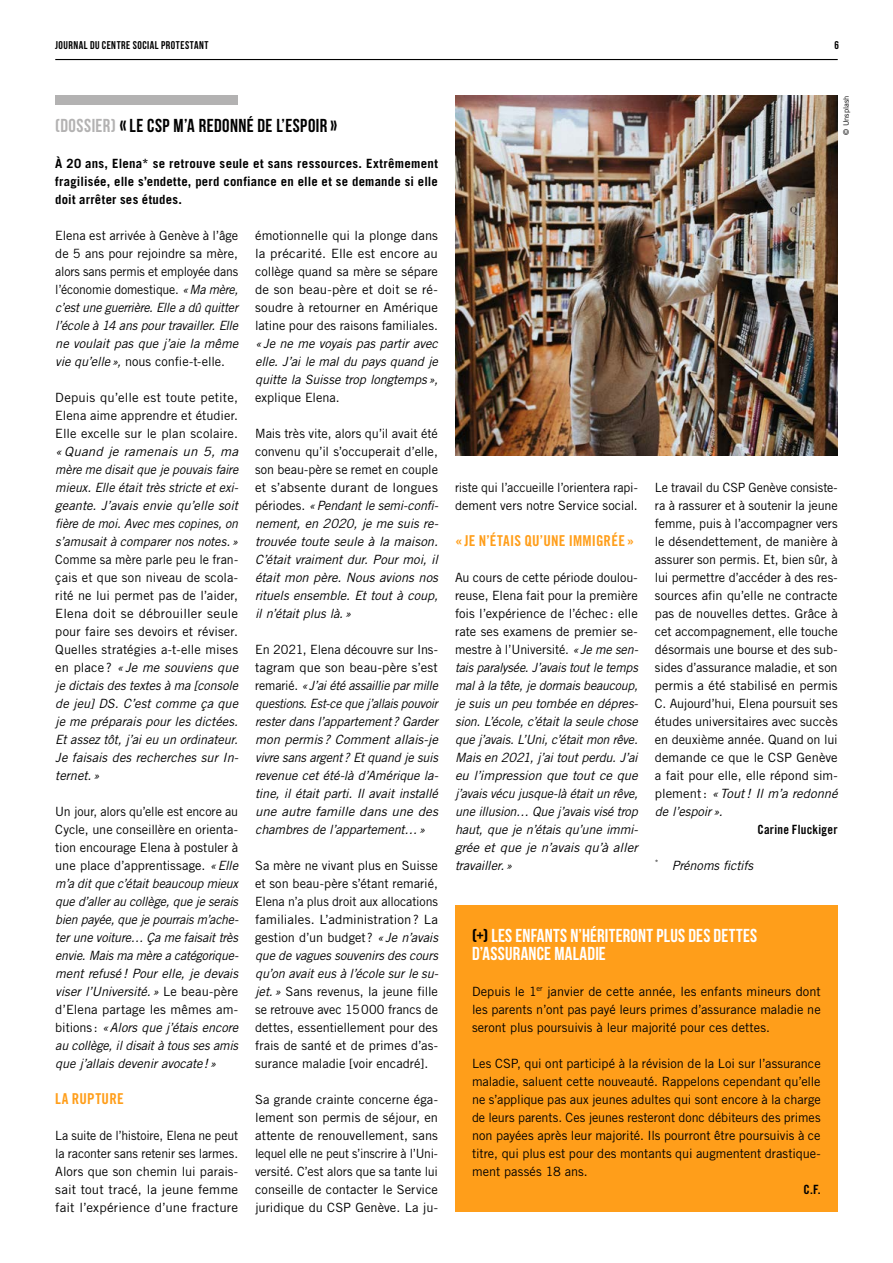
<style>
.page{position:relative;width:893px;height:1263px;background:#fff}
.page>*{position:absolute;margin:0;border:0;box-sizing:border-box;transform-origin:0 0}
.t1{font:700 18.75px/18px "Bebas Neue";letter-spacing:.015em;color:#fff}
.t2{font:700 18.75px "Bebas Neue";letter-spacing:.025em;color:#000}
.t3{font:15px "Trade Gothic LT Std Bd Cn 20";letter-spacing:.015em;color:#ff9e1a}
.t4{font:12.75px/18px "Trade Gothic LT Std";color:#000;text-align:justify}
.t5{font:italic 12.75px/18px "Trade Gothic LT Std";letter-spacing:-.01em;color:#000;text-align:justify}
.t6{font:italic 12.75px/18px "Trade Gothic LT Std";letter-spacing:-.01em;color:#000;text-align:justify;scale:1.05 1}
.t7{font:700 12.75px/18px "Trade Gothic LT Std";letter-spacing:.015em;color:#000;text-align:justify}
.t8{font:12.75px "Trade Gothic LT Std Bd Cn 20";letter-spacing:.015em;color:#000}
.t9{font:700 11.25px "Bebas Neue";letter-spacing:.045em;color:#000}
.t10{font:7.5px "Trade Gothic LT Std";letter-spacing:.01em;color:#000}
.s1{color:#b3b2b2}
.s2{font-style:italic}
.s3{font-style:normal}
.s4{color:#000}
</style>
<div class="page">
<hr style="left:55px;top:59px;width:783px;height:1px;background:#000">
<img style="left:455px;top:96px;width:383px;height:360px">
<div style="left:55px;top:96px;width:183px;height:9px;background:#b3b2b2"></div>
<div style="left:455px;top:906px;width:383px;height:306px;background:#ff9e1a"></div>
<p class="t9" style="left:55px;top:39px;width:155px">JOURNAL DU CENTRE SOCIAL PROTESTANT</p>
<p class="t9" style="left:834px;top:39px;width:6px">6</p>
<h1 class="t2" style="left:55px;top:115px;width:283px"><span class="s1">(DOSSIER)</span> «LE CSP M’A REDONNÉ DE L’ESPOIR »</h1>
<p class="t7" style="left:55px;top:154px;width:384px">À 20 ans, Elena* se retrouve seule et sans ressources. Extrêmement fragilisée, elle s’endette, perd confiance en elle et se demande si elle doit arrêter ses études.</p>
<p class="t4" style="left:55px;top:226px;width:184px">Elena est arrivée à Genève à l’âge de 5 ans pour rejoindre sa mère, alors sans permis et employée dans l’économie domestique. <span class="s2">«Ma mère, c’est une guerrière. Elle a dû quitter l’école à 14 ans pour travailler. Elle ne voulait pas que j’aie la même vie qu’elle»,</span> nous confie-t-elle.</p>
<p class="t4" style="left:55px;top:388px;width:184px">Depuis qu’elle est toute petite, Elena aime apprendre et étudier.<br>Elle excelle sur le plan scolaire.</p>
<p class="t6" style="left:55px;top:442px;width:176px">« Quand je ramenais un 5, ma mère me disait que je pouvais faire mieux. Elle était très stricte et exi&shy;geante. J’avais envie qu’elle soit fière de moi. Avec mes copines, on s’amusait à comparer nos notes. »</p>
<p class="t4" style="left:55px;top:550px;width:185px">Comme sa mère parle peu le fran&shy;çais et que son niveau de scola&shy;rité ne lui permet pas de l’aider, Elena doit se débrouiller seule pour faire ses devoirs et réviser.<br>Quelles stratégies a-t-elle mises en place ? <span class="s2">« Je me souviens que je dictais des textes à ma [console de jeu] DS. C’est comme ça que je me préparais pour les dictées.<br>Et assez tôt, j’ai eu un ordinateur.<br>Je faisais des recherches sur In&shy;ternet. »</span></p>
<p class="t5" style="left:55px;top:802px;width:185px"><span class="s3">Un jour, alors qu’elle est encore au Cycle, une conseillère en orienta&shy;tion encourage Elena à postuler à une place d’apprentissage.</span> «Elle m’a dit que c’était beaucoup mieux que d’aller au collège, que je serais bien payée, que je pourrais m’ache&shy;ter une voiture… Ça me faisait très envie. Mais ma mère a catégorique&shy;ment refusé ! Pour elle, je devais viser l’Université. » <span class="s3">Le beau-père d’Elena partage les mêmes am&shy;bitions :</span> «Alors que j’étais encore au collège, il disait à tous ses amis que j’allais devenir avocate !»</p>
<p class="t3" style="left:55px;top:1089px;width:70px">LA RUPTURE</p>
<p class="t4" style="left:55px;top:1126px;width:184px">La suite de l’histoire, Elena ne peut la raconter sans retenir ses larmes.<br>Alors que son chemin lui parais&shy;sait tout tracé, la jeune femme fait l’expérience d’une fracture</p>
<p class="t4" style="left:255px;top:226px;width:184px">émotionnelle qui la plonge dans la précarité. Elle est encore au collège quand sa mère se sépare de son beau-père et doit se ré&shy;soudre à retourner en Amérique latine pour des raisons familiales.</p>
<p class="t5" style="left:255px;top:334px;width:184px">« Je ne me voyais pas partir avec elle. J’ai le mal du pays quand je quitte la Suisse trop longtemps»,</p>
<p class="t4" style="left:255px;top:388px;width:86px">explique Elena.</p>
<p class="t5" style="left:255px;top:424px;width:185px"><span class="s3">Mais très vite, alors qu’il avait été convenu qu’il s’occuperait d’elle, son beau-père se remet en couple et s’absente durant de longues périodes.</span> «Pendant le semi-confi&shy;nement, en 2020, je me suis re&shy;trouvée toute seule à la maison.<br>C’était vraiment dur. Pour moi, il était mon père. Nous avions nos rituels ensemble. Et tout à coup, il n’était plus là. »</p>
<p class="t5" style="left:255px;top:640px;width:185px"><span class="s3">En 2021, Elena découvre sur Ins&shy;tagram que son beau-père s’est remarié.</span> «J’ai été assaillie par mille questions. Est-ce que j’allais pouvoir rester dans l’appartement ? Garder mon permis ? Comment allais-je vivre sans argent ? Et quand je suis revenue cet été-là d’Amérique la&shy;tine, il était parti. Il avait installé une autre famille dans une des chambres de l’appartement…»</p>
<p class="t4" style="left:255px;top:856px;width:185px">Sa mère ne vivant plus en Suisse et son beau-père s’étant remarié, Elena n’a plus droit aux allocations familiales. L’administration ? La gestion d’un budget ? <span class="s2">« Je n’avais que de vagues souvenirs des cours qu’on avait eus à l’école sur le su&shy;jet. »</span> Sans revenus, la jeune fille se retrouve avec 15000 francs de dettes, essentiellement pour des frais de santé et de primes d’as&shy;surance maladie [voir encadré].</p>
<p class="t4" style="left:255px;top:1090px;width:184px">Sa grande crainte concerne éga&shy;lement son permis de séjour, en attente de renouvellement, sans lequel elle ne peut s’inscrire à l’Uni&shy;versité. C’est alors que sa tante lui conseille de contacter le Service juridique du CSP Genève. La ju-</p>
<p class="t10" style="left:842px;top:135px;width:41px;rotate:-90deg">© Unsplash</p>
<p class="t4" style="left:455px;top:478px;width:184px">riste qui l’accueille l’orientera rapi&shy;dement vers notre Service social.</p>
<p class="t3" style="left:455px;top:531px;width:181px">«JE N’ÉTAIS QU’UNE IMMIGRÉE »</p>
<p class="t5" style="left:455px;top:568px;width:185px"><span class="s3">Au cours de cette période doulou&shy;reuse, Elena fait pour la première fois l’expérience de l’échec : elle rate ses examens de premier se&shy;mestre à l’Université.</span> «Je me sen&shy;tais paralysée. J’avais tout le temps mal à la tête, je dormais beaucoup, je suis un peu tombée en dépres&shy;sion. L’école, c’était la seule chose que j’avais. L’Uni, c’était mon rêve.<br>Mais en 2021, j’ai tout perdu. J’ai eu l’impression que tout ce que j’avais vécu jusque-là était un rêve, une illusion… Que j’avais visé trop haut, que je n’étais qu’une immi&shy;grée et que je n’avais qu’à aller travailler. »</p>
<p class="t4" style="left:655px;top:478px;width:184px">Le travail du CSP Genève consiste&shy;ra à rassurer et à soutenir la jeune femme, puis à l’accompagner vers le désendettement, de manière à assurer son permis. Et, bien sûr, à lui permettre d’accéder à des res&shy;sources afin qu’elle ne contracte pas de nouvelles dettes. Grâce à cet accompagnement, elle touche désormais une bourse et des sub&shy;sides d’assurance maladie, et son permis a été stabilisé en permis C. Aujourd’hui, Elena poursuit ses études universitaires avec succès en deuxième année. Quand on lui demande ce que le CSP Genève a fait pour elle, elle répond sim&shy;plement: <span class="s2">«Tout! Il m’a redonné de l’espoir».</span></p>
<p class="t8" style="left:757px;top:821px;width:82px">Carine Fluckiger</p>
<p class="t5" style="left:655px;top:856px;width:100px"><sup>*</sup> Prénoms fictifs</p>
<h1 class="t1" style="left:472px;top:926px;width:287px"><span class="s4">(+)</span> LES ENFANTS N’HÉRITERONT PLUS DES DETTES<br>D’ASSURANCE MALADIE</h1>
<p class="t4" style="left:472px;top:982px;width:350px">Depuis le 1<sup>er</sup> janvier de cette année, les enfants mineurs dont les parents n’ont pas payé leurs primes d’assurance maladie ne seront plus poursuivis à leur majorité pour ces dettes.</p>
<p class="t4" style="left:472px;top:1054px;width:350px">Les CSP, qui ont participé à la révision de la Loi sur l’assurance maladie, saluent cette nouveauté. Rappelons cependant qu’elle ne s’applique pas aux jeunes adultes qui sont encore à la charge de leurs parents. Ces jeunes resteront donc débiteurs des primes non payées après leur majorité. Ils pourront être poursuivis à ce titre, qui plus est pour des montants qui augmentent drastique&shy;ment passés 18 ans.</p>
<p class="t8" style="left:803px;top:1181px;width:19px">C.F.</p>
</div>
